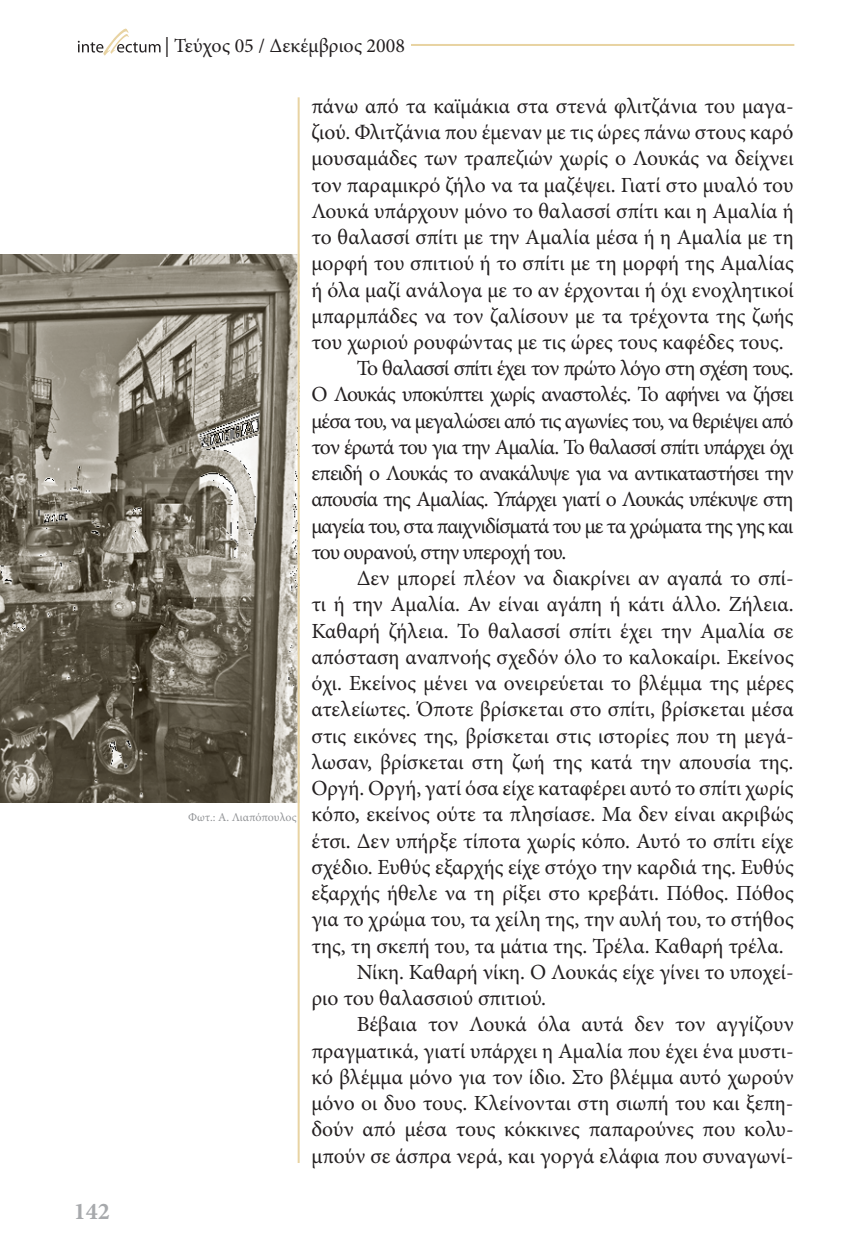
<style>
.page{position:relative;width:850px;height:1248px;background:#fff}
.page>*{position:absolute;margin:0;border:0;box-sizing:border-box;transform-origin:0 0}
.t1{font:700 24px "Minion Pro";color:#a7a9ac}
.t2{font:21.6px "Minion Pro";color:#231f20}
.t3{font:21.6px "Minion Pro";letter-spacing:-.04em;color:#231f20}
.t4{font:20px "Minion Pro";color:#231f20}
.t5{font:12px "Minion Pro";color:#939598}
</style>
<div class="page">
<img style="left:0;top:255px;width:298px;height:547px">
<hr style="left:74px;top:44px;width:720px;height:2px;background:#e8d3a2">
<div style="left:74px;top:29px;width:337px;height:31px;background:#fff"></div>
<svg style="left:78px;top:29px;width:83px;height:27px"></svg>
<hr style="left:298px;top:97px;width:2px;height:1066px;background:#e8d3a2">
<p class="t1" style="left:74px;top:1196px;width:37px">142</p>
<p class="t4" style="left:165px;top:33px;width:242px">| Τεύχος 05 / Δεκέμβριος 2008</p>
<p class="t5" style="left:188px;top:810px;width:110px">Φωτ.: Α. Λιαπόπουλος</p>
<p class="t2" style="left:311px;top:93px;width:484px">πάνω από τα καϊμάκια στα στενά φλιτζάνια του μαγα-</p>
<p class="t2" style="left:311px;top:119px;width:484px">ζιού. Φλιτζάνια που έμεναν με τις ώρες πάνω στους καρό</p>
<p class="t2" style="left:311px;top:145px;width:484px">μουσαμάδες των τραπεζιών χωρίς ο Λουκάς να δείχνει</p>
<p class="t2" style="left:311px;top:171px;width:484px">τον παραμικρό ζήλο να τα μαζέψει. Γιατί στο μυαλό του</p>
<p class="t2" style="left:311px;top:198px;width:484px">Λουκά υπάρχουν μόνο το θαλασσί σπίτι και η Αμαλία ή</p>
<p class="t2" style="left:311px;top:224px;width:484px">το θαλασσί σπίτι με την Αμαλία μέσα ή η Αμαλία με τη</p>
<p class="t2" style="left:311px;top:250px;width:484px">μορφή του σπιτιού ή το σπίτι με τη μορφή της Αμαλίας</p>
<p class="t2" style="left:311px;top:276px;width:484px">ή όλα μαζί ανάλογα με το αν έρχονται ή όχι ενοχλητικοί</p>
<p class="t2" style="left:311px;top:303px;width:484px">μπαρμπάδες να τον ζαλίσουν με τα τρέχοντα της ζωής</p>
<p class="t2" style="left:311px;top:329px;width:474px">του χωριού ρουφώντας με τις ώρες τους καφέδες τους.</p>
<p class="t3" style="left:357px;top:355px;width:438px">Το θαλασσί σπίτι έχει τον πρώτο λόγο στη σχέση τους.</p>
<p class="t3" style="left:311px;top:381px;width:484px">Ο Λουκάς υποκύπτει χωρίς αναστολές. Το αφήνει να ζήσει</p>
<p class="t3" style="left:311px;top:408px;width:484px">μέσα του, να μεγαλώσει από τις αγωνίες του, να θεριέψει από</p>
<p class="t3" style="left:311px;top:434px;width:484px">τον έρωτά του για την Αμαλία. Το θαλασσί σπίτι υπάρχει όχι</p>
<p class="t3" style="left:311px;top:460px;width:484px">επειδή ο Λουκάς το ανακάλυψε για να αντικαταστήσει την</p>
<p class="t3" style="left:311px;top:486px;width:484px">απουσία της Αμαλίας. Υπάρχει γιατί ο Λουκάς υπέκυψε στη</p>
<p class="t3" style="left:311px;top:513px;width:484px">μαγεία του, στα παιχνιδίσματά του με τα χρώματα της γης και</p>
<p class="t3" style="left:311px;top:539px;width:257px">του ουρανού, στην υπεροχή του.</p>
<p class="t2" style="left:357px;top:565px;width:439px">Δεν μπορεί πλέον να διακρίνει αν αγαπά το σπί-</p>
<p class="t2" style="left:311px;top:591px;width:484px">τι ή την Αμαλία. Αν είναι αγάπη ή κάτι άλλο. Ζήλεια.</p>
<p class="t2" style="left:311px;top:618px;width:484px">Καθαρή ζήλεια. Το θαλασσί σπίτι έχει την Αμαλία σε</p>
<p class="t2" style="left:311px;top:644px;width:484px">απόσταση αναπνοής σχεδόν όλο το καλοκαίρι. Εκείνος</p>
<p class="t2" style="left:311px;top:670px;width:484px">όχι. Εκείνος μένει να ονειρεύεται το βλέμμα της μέρες</p>
<p class="t2" style="left:311px;top:696px;width:484px">ατελείωτες. Όποτε βρίσκεται στο σπίτι, βρίσκεται μέσα</p>
<p class="t2" style="left:311px;top:723px;width:484px">στις εικόνες της, βρίσκεται στις ιστορίες που τη μεγά-</p>
<p class="t2" style="left:311px;top:749px;width:484px">λωσαν, βρίσκεται στη ζωή της κατά την απουσία της.</p>
<p class="t2" style="left:311px;top:775px;width:484px">Οργή. Οργή, γατί όσα είχε καταφέρει αυτό το σπίτι χωρίς</p>
<p class="t2" style="left:311px;top:801px;width:484px">κόπο, εκείνος ούτε τα πλησίασε. Μα δεν είναι ακριβώς</p>
<p class="t2" style="left:311px;top:828px;width:484px">έτσι. Δεν υπήρξε τίποτα χωρίς κόπο. Αυτό το σπίτι είχε</p>
<p class="t2" style="left:311px;top:854px;width:484px">σχέδιο. Ευθύς εξαρχής είχε στόχο την καρδιά της. Ευθύς</p>
<p class="t2" style="left:311px;top:880px;width:484px">εξαρχής ήθελε να τη ρίξει στο κρεβάτι. Πόθος. Πόθος</p>
<p class="t2" style="left:311px;top:906px;width:484px">για το χρώμα του, τα χείλη της, την αυλή του, το στήθος</p>
<p class="t2" style="left:311px;top:933px;width:474px">της, τη σκεπή του, τα μάτια της. Τρέλα. Καθαρή τρέλα.</p>
<p class="t2" style="left:357px;top:959px;width:439px">Νίκη. Καθαρή νίκη. Ο Λουκάς είχε γίνει το υποχεί-</p>
<p class="t2" style="left:311px;top:985px;width:236px">ριο του θαλασσιού σπιτιού.</p>
<p class="t2" style="left:357px;top:1011px;width:438px">Βέβαια τον Λουκά όλα αυτά δεν τον αγγίζουν</p>
<p class="t2" style="left:311px;top:1037px;width:484px">πραγματικά, γιατί υπάρχει η Αμαλία που έχει ένα μυστι-</p>
<p class="t2" style="left:311px;top:1064px;width:484px">κό βλέμμα μόνο για τον ίδιο. Στο βλέμμα αυτό χωρούν</p>
<p class="t2" style="left:311px;top:1090px;width:484px">μόνο οι δυο τους. Κλείνονται στη σιωπή του και ξεπη-</p>
<p class="t2" style="left:311px;top:1116px;width:484px">δούν από μέσα τους κόκκινες παπαρούνες που κολυ-</p>
<p class="t2" style="left:311px;top:1142px;width:484px">μπούν σε άσπρα νερά, και γοργά ελάφια που συναγωνί-</p>
</div>
